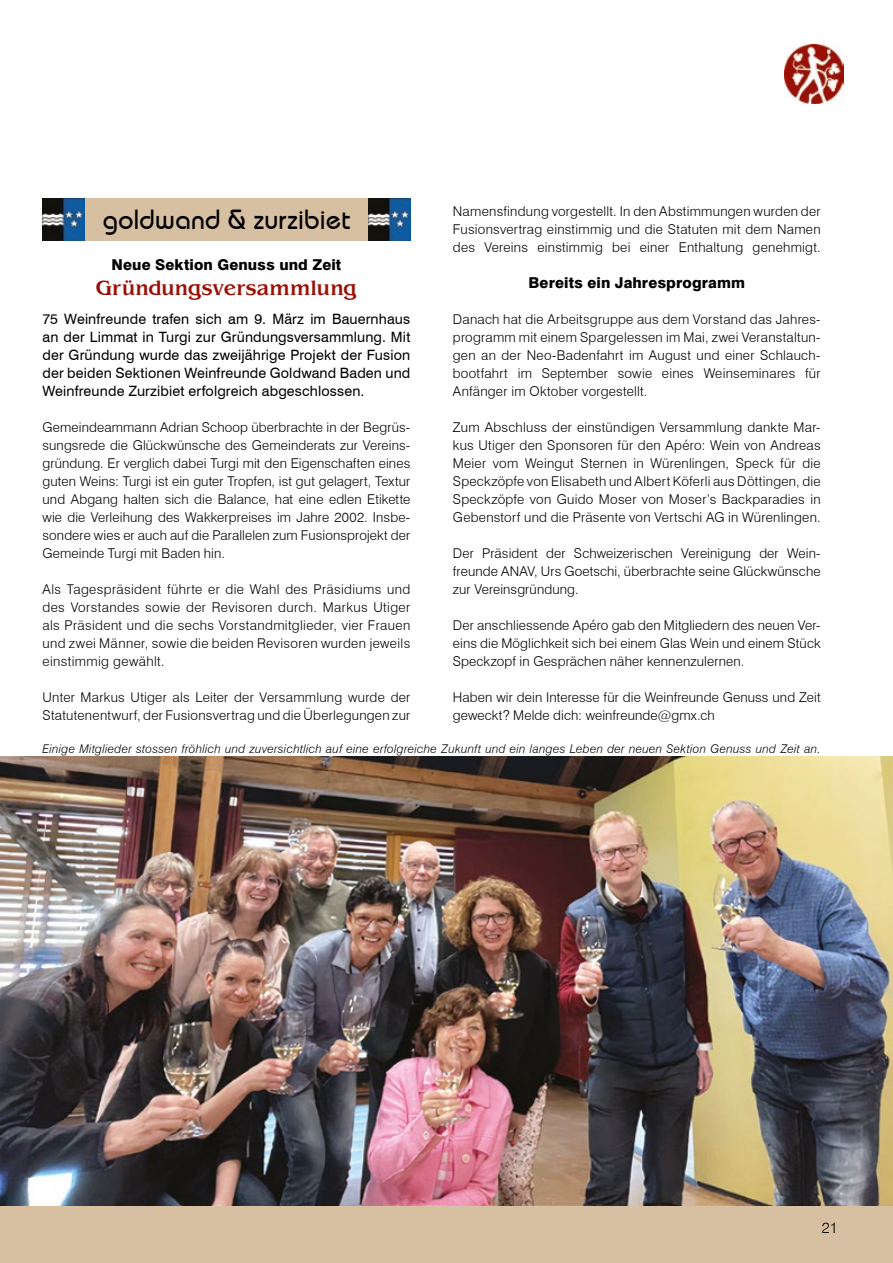
<style>
.page{position:relative;width:893px;height:1263px;background:#fff}
.page>*{position:absolute;margin:0;border:0;box-sizing:border-box;transform-origin:0 0}
.t1{font:27px "Dyname SSK";letter-spacing:.005em;color:#000}
.Corps_de_texte{font:700 21px "Wand SSK";color:#9c1006}
.Corps_de_texte-2{font:800 15px "Swiss 721 BT";letter-spacing:.005em;color:#000}
.t2{font:300 15px "Swiss 721 BT";color:#000}
.Corps_de_texte-3{font:14.25px/18px "Swiss 721 BT";letter-spacing:.01em;color:#000;text-align:justify}
.Corps_de_texte-4{font:300 13.5px/18px "Swiss 721 BT";letter-spacing:.015em;color:#000;text-align:justify}
.Corps_de_texte-5{font:italic 300 12px "Swiss 721 BT";letter-spacing:.02em;color:#000}
</style>
<div class="page">
<div style="left:0;top:1206px;width:893px;height:57px;background:#d7c0a2"></div>
<img style="left:784px;top:44px;width:59px;height:59px">
<div style="left:43px;top:198px;width:367px;height:42px;background:#d7c0a2"></div>
<img style="left:43px;top:198px;width:41px;height:42px">
<img style="left:368px;top:198px;width:42px;height:42px">
<img style="left:0;top:756px;width:893px;height:449px">
<p class="Corps_de_texte-4" style="left:453px;top:202px;width:369px">Namensfindung vorgestellt. In den Abstimmungen wurden der Fusionsvertrag einstimmig und die Statuten mit dem Namen des Vereins einstimmig bei einer Enthaltung genehmigt.</p>
<p class="Corps_de_texte-2" style="left:529px;top:274px;width:218px">Bereits ein Jahresprogramm</p>
<p class="Corps_de_texte-4" style="left:453px;top:310px;width:369px">Danach hat die Arbeitsgruppe aus dem Vorstand das Jahres&shy;programm mit einem Spargelessen im Mai, zwei Veranstaltun&shy;gen an der Neo-Badenfahrt im August und einer Schlauch&shy;bootfahrt im September sowie eines Weinseminares für Anfänger im Oktober vorgestellt.</p>
<p class="Corps_de_texte-4" style="left:453px;top:418px;width:369px">Zum Abschluss der einstündigen Versammlung dankte Mar&shy;kus Utiger den Sponsoren für den Apéro: Wein von Andreas Meier vom Weingut Sternen in Würenlingen, Speck für die Speckzöpfe von Elisabeth und Albert Köferli aus Döttingen, die Speckzöpfe von Guido Moser von Moser’s Backparadies in Gebenstorf und die Präsente von Vertschi AG in Würenlingen.</p>
<p class="Corps_de_texte-4" style="left:453px;top:544px;width:369px">Der Präsident der Schweizerischen Vereinigung der Wein&shy;freunde ANAV, Urs Goetschi, überbrachte seine Glückwünsche zur Vereinsgründung.</p>
<p class="Corps_de_texte-4" style="left:453px;top:616px;width:369px">Der anschliessende Apéro gab den Mitgliedern des neuen Ver&shy;eins die Möglichkeit sich bei einem Glas Wein und einem Stück Speckzopf in Gesprächen näher kennenzulernen.</p>
<p class="Corps_de_texte-4" style="left:453px;top:688px;width:369px">Haben wir dein Interesse für die Weinfreunde Genuss und Zeit geweckt? Melde dich: weinfreunde@gmx.ch</p>
<p class="Corps_de_texte-5" style="left:43px;top:741px;width:780px">Einige Mitglieder stossen fröhlich und zuversichtlich auf eine erfolgreiche Zukunft und ein langes Leben der neuen Sektion Genuss und Zeit an.</p>
<p class="t1" style="left:102px;top:203px;width:250px">goldwand &amp; zurzibiet</p>
<p class="Corps_de_texte-2" style="left:111px;top:256px;width:231px">Neue Sektion Genuss und Zeit</p>
<p class="Corps_de_texte" style="left:96px;top:276px;width:262px">Gründungsversammlung</p>
<p class="Corps_de_texte-3" style="left:43px;top:309px;width:369px">75 Weinfreunde trafen sich am 9. März im Bauernhaus an der Limmat in Turgi zur Gründungsversammlung. Mit der Gründung wurde das zweijährige Projekt der Fusion der beiden Sektionen Weinfreunde Goldwand Baden und Weinfreunde Zurzibiet erfolgreich abgeschlossen.</p>
<p class="Corps_de_texte-4" style="left:43px;top:418px;width:369px">Gemeindeammann Adrian Schoop überbrachte in der Begrüs&shy;sungsrede die Glückwünsche des Gemeinderats zur Vereins&shy;gründung. Er verglich dabei Turgi mit den Eigenschaften eines guten Weins: Turgi ist ein guter Tropfen, ist gut gelagert, Textur und Abgang halten sich die Balance, hat eine edlen Etikette wie die Verleihung des Wakkerpreises im Jahre 2002. Insbe&shy;sondere wies er auch auf die Parallelen zum Fusionsprojekt der Gemeinde Turgi mit Baden hin.</p>
<p class="Corps_de_texte-4" style="left:43px;top:580px;width:369px">Als Tagespräsident führte er die Wahl des Präsidiums und des Vorstandes sowie der Revisoren durch. Markus Utiger als Präsident und die sechs Vorstandmitglieder, vier Frauen und zwei Männer, sowie die beiden Revisoren wurden jeweils einstimmig gewählt.</p>
<p class="Corps_de_texte-4" style="left:43px;top:688px;width:369px">Unter Markus Utiger als Leiter der Versammlung wurde der<br>Statutenentwurf, der Fusionsvertrag und die Überlegungen zur</p>
<p class="t2" style="left:822px;top:1219px;width:17px">21</p>
</div>
